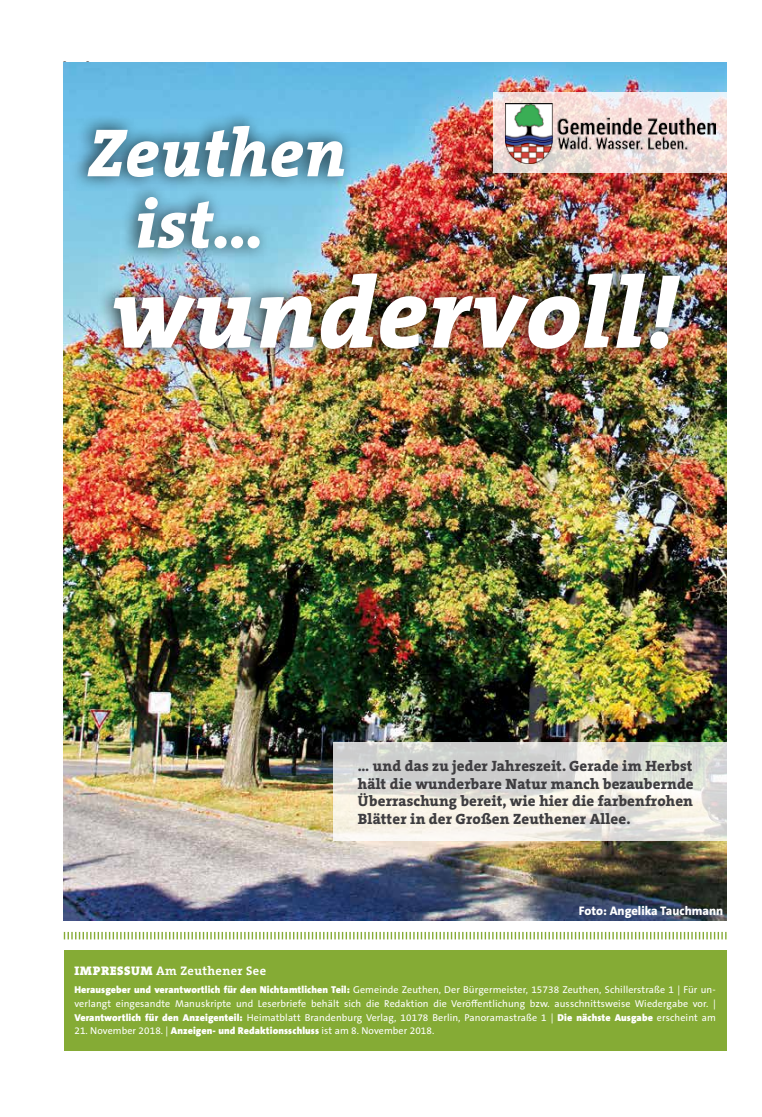
<style>
.page{position:relative;width:762px;height:1117px;background:#fff}
.page>*{position:absolute;margin:0;border:0;box-sizing:border-box;transform-origin:0 0}
.t1{font:italic 800 101.25px "The Serif B W8";letter-spacing:.01em;color:#fff}
.t2{font:italic 800 68.75px/71.2px "The Serif B W8";letter-spacing:.01em;color:#fff;text-align:center}
.t3{font:800 15px/17.5px "The Serif B W8";letter-spacing:.01em;color:#3e3d40;text-align:justify}
.t4{font:700 12.5px "The Serif B W7";letter-spacing:.03em;color:#fff}
.t5{font:800 12.5px "The Sans B W8";color:#fff}
.t6{font:10px/13.8px "The Sans B W5 Plain";letter-spacing:.01em;color:#fff;text-align:justify}
.s1{font-family:"The Serif B W9";font-weight:900}
.s2{font-family:"The Sans B W9";font-weight:900}
</style>
<div class="page">
<img style="left:64px;top:62px;width:662px;height:857px">
<div style="left:69px;top:110px;width:622px;height:253px;background:#000;opacity:.75"></div>
<svg style="left:493px;top:92px;width:233px;height:81px;background:#eee0de"></svg>
<div style="left:64px;top:949px;width:662px;height:101px;background:#85ab35"></div>
<img style="left:505px;top:103px;width:210px;height:60px">
<svg style="left:333px;top:742px;width:393px;height:99px;background:#e4e3dd"></svg>
<svg style="left:64px;top:931px;width:662px;height:8px"></svg>
<h2 class="t2" style="left:88px;top:118px;width:260px">Zeuthen ist…</h2>
<h1 class="t1" style="left:111px;top:248px;width:568px">wundervoll!</h1>
<h3 class="t3" style="left:358px;top:757px;width:337px">... und das zu jeder Jahreszeit. Gerade im Herbst hält die wunderbare Natur manch bezaubernde Überraschung bereit, wie hier die farbenfrohen Blätter in der Großen Zeuthener Allee.</h3>
<p class="t4" style="left:74px;top:961px;width:193px"><span class="s1">IMPRESSUM</span> Am Zeuthener See</p>
<p class="t5" style="left:579px;top:903px;width:146px">Foto: Angelika Tauchmann</p>
<p class="t6" style="left:74px;top:982px;width:643px"><span class="s2">Herausgeber und verantwortlich für den Nichtamtlichen Teil:</span> Gemeinde Zeuthen, Der Bürgermeister, 15738 Zeuthen, Schillerstraße 1 | Für un&shy;verlangt eingesandte Manuskripte und Leserbriefe behält sich die Redaktion die Veröffentlichung bzw. ausschnittsweise Wiedergabe vor. | <span class="s2">Verantwortlich für den Anzeigenteil:</span> Heimatblatt Brandenburg Verlag, 10178 Berlin, Panoramastraße 1 | <span class="s2">Die nächste Ausgabe</span> erscheint am</p>
<p class="t6" style="left:74px;top:1023px;width:361px">21. November 2018. | <span class="s2">Anzeigen- und Redaktionsschluss</span> ist am 8. November 2018.</p>
</div>
